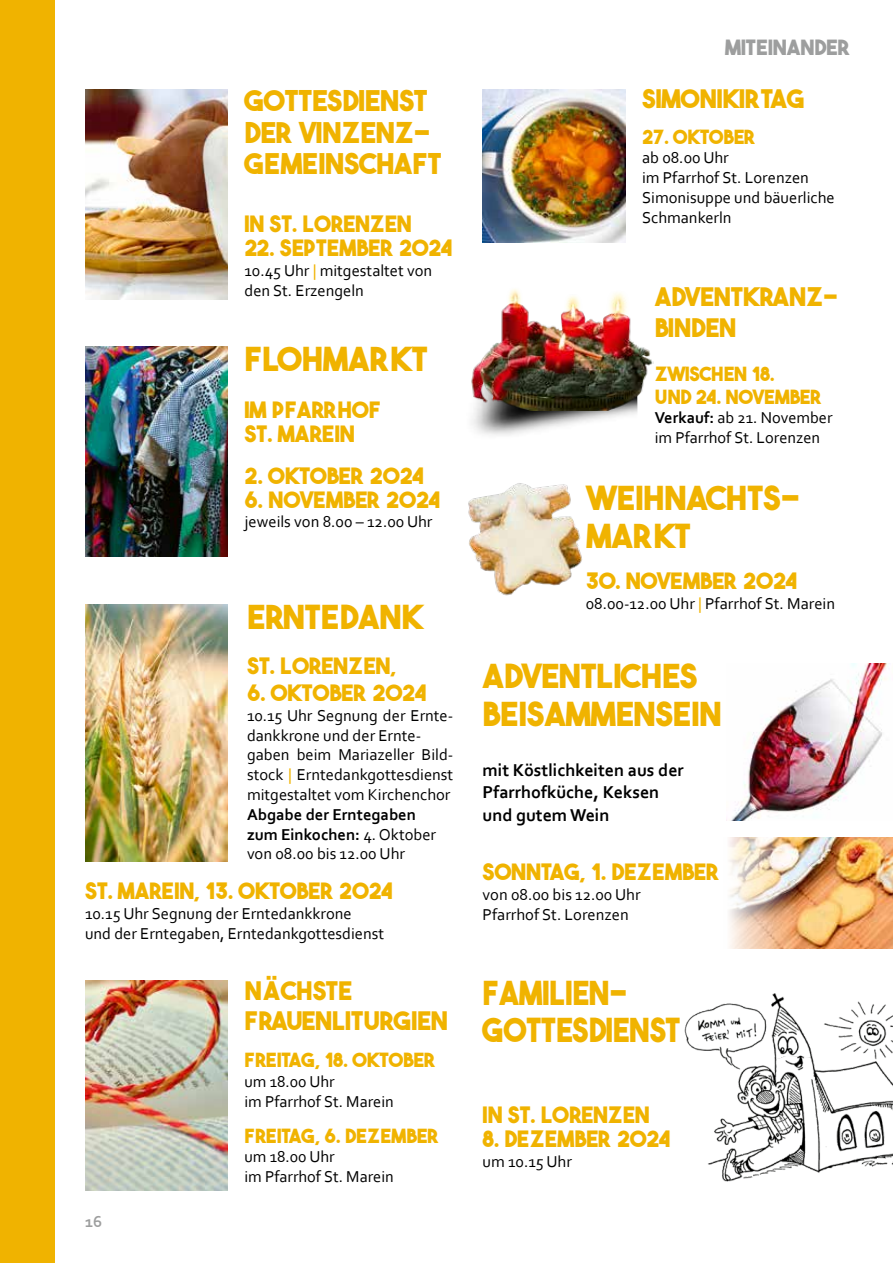
<style>
.page{position:relative;width:893px;height:1263px;background:#fff}
.page>*{position:absolute;margin:0;border:0;box-sizing:border-box;transform-origin:0 0}
.t1{font:700 33px/37.5px "The Bold Font";color:#f0b300}
.t2{font:700 33px/37.5px "The Bold Font";color:#f0b300;scale:.93 1}
.t3{font:700 28.5px/31.5px "The Bold Font";color:#f0b300}
.t4{font:700 25.5px/30.6px "The Bold Font";color:#f0b300}
.t5{font:700 22.5px/24px "The Bold Font";color:#f0b300}
.t6{font:700 21px "The Bold Font";color:#9d9e9e}
.t7{font:700 19.5px/22.5px "The Bold Font";color:#f0b300}
.t8{font:700 18px/21.6px "Corbel";color:#000}
.t9{font:16.5px/19.8px "Corbel";color:#000}
.t10{font:700 16.5px/19.8px "Corbel";color:#000}
.t11{font:700 16.5px "Corbel";color:#9d9e9e}
.s1{color:#f0b300}
.s2{font-weight:400}
.s3{font-weight:700}
</style>
<div class="page">
<div style="left:0;top:0;width:55px;height:1263px;background:#f0b300"></div>
<img style="left:85px;top:347px;width:142px;height:209px">
<img style="left:85px;top:980px;width:142px;height:210px">
<img style="left:684px;top:993px;width:209px;height:189px">
<img style="left:729px;top:838px;width:164px;height:110px">
<img style="left:726px;top:663px;width:161px;height:158px">
<img style="left:483px;top:89px;width:142px;height:153px">
<img style="left:472px;top:410px;width:166px;height:25px">
<img style="left:471px;top:289px;width:183px;height:121px">
<img style="left:468px;top:483px;width:114px;height:113px">
<img style="left:85px;top:89px;width:142px;height:210px">
<img style="left:85px;top:604px;width:142px;height:257px">
<h2 class="t3" style="left:244px;top:83px;width:199px">GOTTESDIENST<br>DER VINZENZ-<br>GEMEINSCHAFT</h2>
<h3 class="t5" style="left:244px;top:210px;width:169px">IN ST. LORENZEN</h3>
<h3 class="t5" style="left:244px;top:234px;width:210px">22. SEPTEMBER 2024</h3>
<p class="t9" style="left:244px;top:260px;width:189px">10.45 Uhr <span class="s1">|</span> mitgestaltet von den St. Erzengeln</p>
<h1 class="t1" style="left:244px;top:339px;width:185px">FLOHMARKT</h1>
<h3 class="t5" style="left:244px;top:396px;width:138px">IM PFARRHOF<br>ST. MAREIN</h3>
<h3 class="t5" style="left:244px;top:462px;width:181px">2. OKTOBER 2024</h3>
<h3 class="t5" style="left:244px;top:486px;width:197px">6. NOVEMBER 2024</h3>
<p class="t9" style="left:244px;top:512px;width:189px">jeweils von 8.00 – 12.00 Uhr</p>
<h1 class="t1" style="left:247px;top:596px;width:177px">ERNTEDANK</h1>
<h3 class="t5" style="left:247px;top:652px;width:151px">ST. LORENZEN,</h3>
<h3 class="t5" style="left:247px;top:679px;width:181px">6. OKTOBER 2024</h3>
<p class="t9" style="left:247px;top:705px;width:208px">10.15 Uhr Segnung der Ernte&shy;dankkrone und der Ernte&shy;gaben beim Mariazeller Bild&shy;stock <span class="s1">|</span> Erntedankgottesdienst mitgestaltet vom Kirchenchor</p>
<p class="t10" style="left:247px;top:804px;width:191px">Abgabe der Erntegaben zum Einkochen: <span class="s2">4. Oktober von 08.00 bis 12.00 Uhr</span></p>
<h3 class="t5" style="left:85px;top:877px;width:309px">ST. MAREIN, 13. OKTOBER 2024</h3>
<p class="t9" style="left:85px;top:903px;width:301px">10.15 Uhr Segnung der Erntedankkrone<br>und der Erntegaben, Erntedankgottesdienst</p>
<p class="t11" style="left:85px;top:1212px;width:19px">16</p>
<h3 class="t4" style="left:244px;top:973px;width:205px">NÄCHSTE<br>FRAUENLITURGIEN</h3>
<p class="t7" style="left:244px;top:1047px;width:193px">FREITAG, 18. OKTOBER</p>
<p class="t9" style="left:244px;top:1071px;width:151px">um 18.00 Uhr<br>im Pfarrhof St. Marein</p>
<p class="t7" style="left:244px;top:1123px;width:196px">FREITAG, 6. DEZEMBER</p>
<p class="t9" style="left:244px;top:1147px;width:151px">um 18.00 Uhr<br>im Pfarrhof St. Marein</p>
<p class="t6" style="left:725px;top:34px;width:127px">MITEINANDER</p>
<h3 class="t4" style="left:642px;top:82px;width:164px">SIMONIKIRTAG</h3>
<p class="t7" style="left:642px;top:124px;width:115px">27. OKTOBER</p>
<p class="t9" style="left:642px;top:148px;width:194px">ab 08.00 Uhr<br>im Pfarrhof St. Lorenzen<br>Simonisuppe und bäuerliche<br>Schmankerln</p>
<h3 class="t4" style="left:655px;top:280px;width:185px">ADVENTKRANZ-<br>BINDEN</h3>
<p class="t7" style="left:655px;top:361px;width:169px">ZWISCHEN 18.<br>UND 24. NOVEMBER</p>
<p class="t9" style="left:655px;top:408px;width:179px"><span class="s3">Verkauf:</span> ab 21. November im Pfarrhof St. Lorenzen</p>
<h1 class="t1" style="left:586px;top:477px;width:215px">WEIHNACHTS-<br>MARKT</h1>
<h3 class="t5" style="left:586px;top:567px;width:213px">30. NOVEMBER 2024</h3>
<p class="t9" style="left:586px;top:593px;width:251px">08.00-12.00 Uhr <span class="s1">|</span> Pfarrhof St. Marein</p>
<h1 class="t1" style="left:483px;top:655px;width:240px">ADVENTLICHES<br>BEISAMMENSEIN</h1>
<p class="t8" style="left:483px;top:759px;width:203px">mit Köstlichkeiten aus der<br>Pfarrhofküche, Keksen</p>
<p class="t8" style="left:483px;top:804px;width:128px">und gutem Wein</p>
<h3 class="t5" style="left:483px;top:859px;width:239px">SONNTAG, 1. DEZEMBER</h3>
<p class="t9" style="left:483px;top:884px;width:159px">von 08.00 bis 12.00 Uhr<br>Pfarrhof St. Lorenzen</p>
<h1 class="t2" style="left:483px;top:972px;width:214px">FAMILIEN-<br>GOTTESDIENST</h1>
<h3 class="t5" style="left:483px;top:1101px;width:169px">IN ST. LORENZEN</h3>
<h3 class="t5" style="left:483px;top:1125px;width:190px">8. DEZEMBER 2024</h3>
<p class="t9" style="left:483px;top:1151px;width:91px">um 10.15 Uhr</p>
</div>
